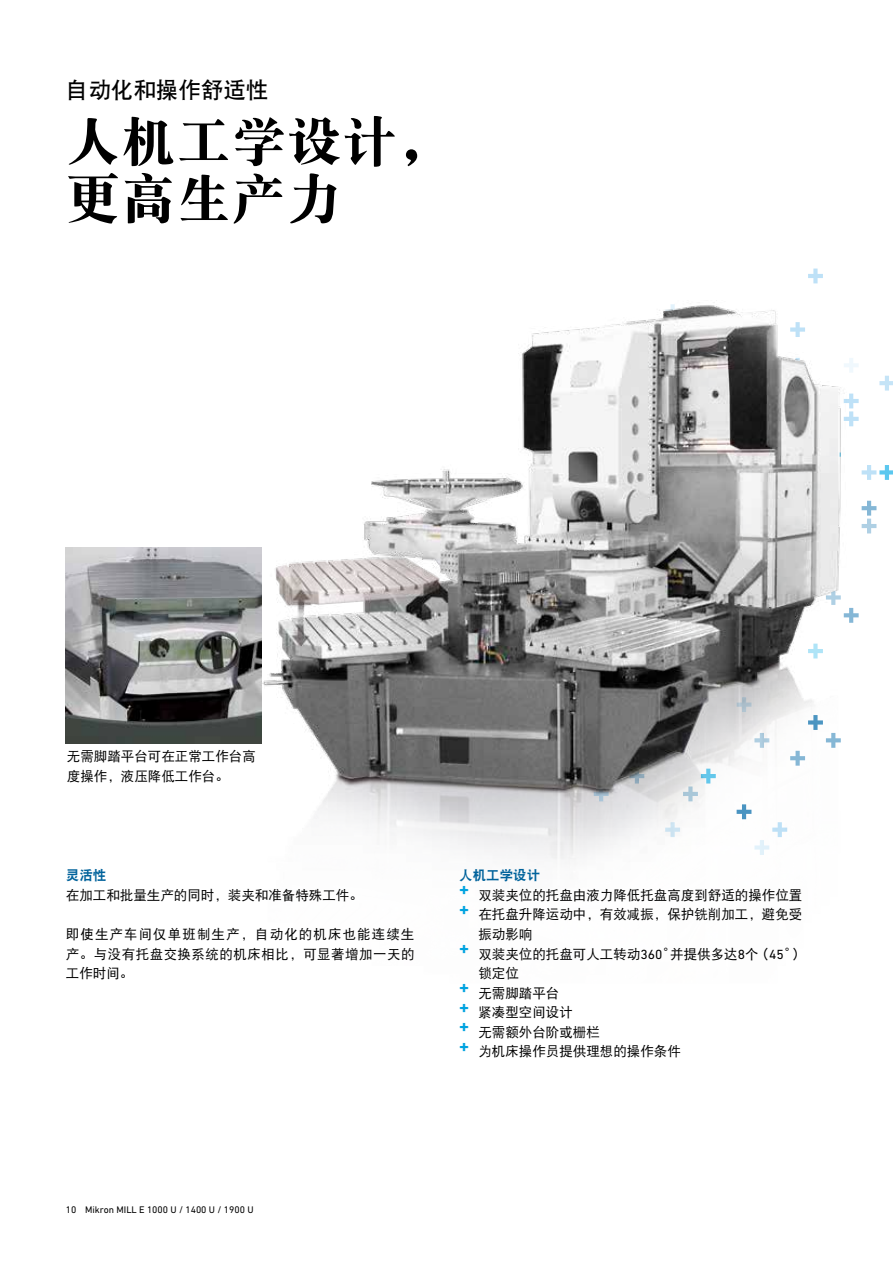
<style>
.page{position:relative;width:893px;height:1263px;background:#fff}
.page>*{position:absolute;margin:0;border:0;box-sizing:border-box;transform-origin:0 0}
.t1{font:54px/57px "DFP Song W9";letter-spacing:.025em;color:#000}
.t2{font:22.5px "DFP Hei W7";color:#000}
.t3{font:13.5px/19.5px "DFP Hei W5";color:#000;text-align:justify}
.t4{font:13.5px "DFP Hei W9";color:#00629b}
.t5{font:9.75px "DIN Next W1 G";color:#000}
.s1{font-family:"DIN Next W1 G"}
</style>
<div class="page">
<img style="left:66px;top:548px;width:185px;height:195px">
<svg style="left:808px;top:269px;width:15px;height:14px"></svg>
<svg style="left:875px;top:375px;width:18px;height:153px"></svg>
<img style="left:251px;top:304px;width:624px;height:556px">
<h2 class="t2" style="left:66px;top:78px;width:204px">自动化和操作舒适性</h2>
<h1 class="t1" style="left:66px;top:113px;width:388px">人机工学设计，更高生产力</h1>
<p class="t3" style="left:67px;top:746px;width:190px">无需脚踏平台可在正常工作台高度操作，液压降低工作台。</p>
<p class="t4" style="left:66px;top:869px;width:42px">灵活性</p>
<p class="t3" style="left:66px;top:885px;width:298px">在加工和批量生产的同时，装夹和准备特殊工件。</p>
<p class="t3" style="left:66px;top:924px;width:350px">即使生产车间仅单班制生产，自动化的机床也能连续生产。与没有托盘交换系统的机床相比，可显著增加一天的工作时间。</p>
<p class="t4" style="left:459px;top:869px;width:82px">人机工学设计</p>
<p class="t3" style="left:459px;top:885px;width:345px"><sup>+</sup> 双装夹位的托盘由液力降低托盘高度到舒适的操作位置</p>
<p class="t3" style="left:459px;top:905px;width:345px"><sup>+</sup> 在托盘升降运动中，有效减振，保护铣削加工，避免受</p>
<p class="t3" style="left:478px;top:924px;width:55px">振动影响</p>
<p class="t3" style="left:459px;top:944px;width:347px"><sup>+</sup> 双装夹位的托盘可人工转动<span class="s1">360</span>°并提供多达<span class="s1">8</span>个（<span class="s1">45</span>°）</p>
<p class="t3" style="left:478px;top:963px;width:42px">锁定位</p>
<p class="t3" style="left:459px;top:983px;width:102px"><sup>+</sup> 无需脚踏平台</p>
<p class="t3" style="left:459px;top:1002px;width:115px"><sup>+</sup> 紧凑型空间设计</p>
<p class="t3" style="left:459px;top:1022px;width:142px"><sup>+</sup> 无需额外台阶或栅栏</p>
<p class="t3" style="left:459px;top:1042px;width:223px"><sup>+</sup> 为机床操作员提供理想的操作条件</p>
<p class="t5" style="left:66px;top:1204px;width:189px">10 Mikron MILL E 1000 U / 1400 U / 1900 U</p>
</div>
